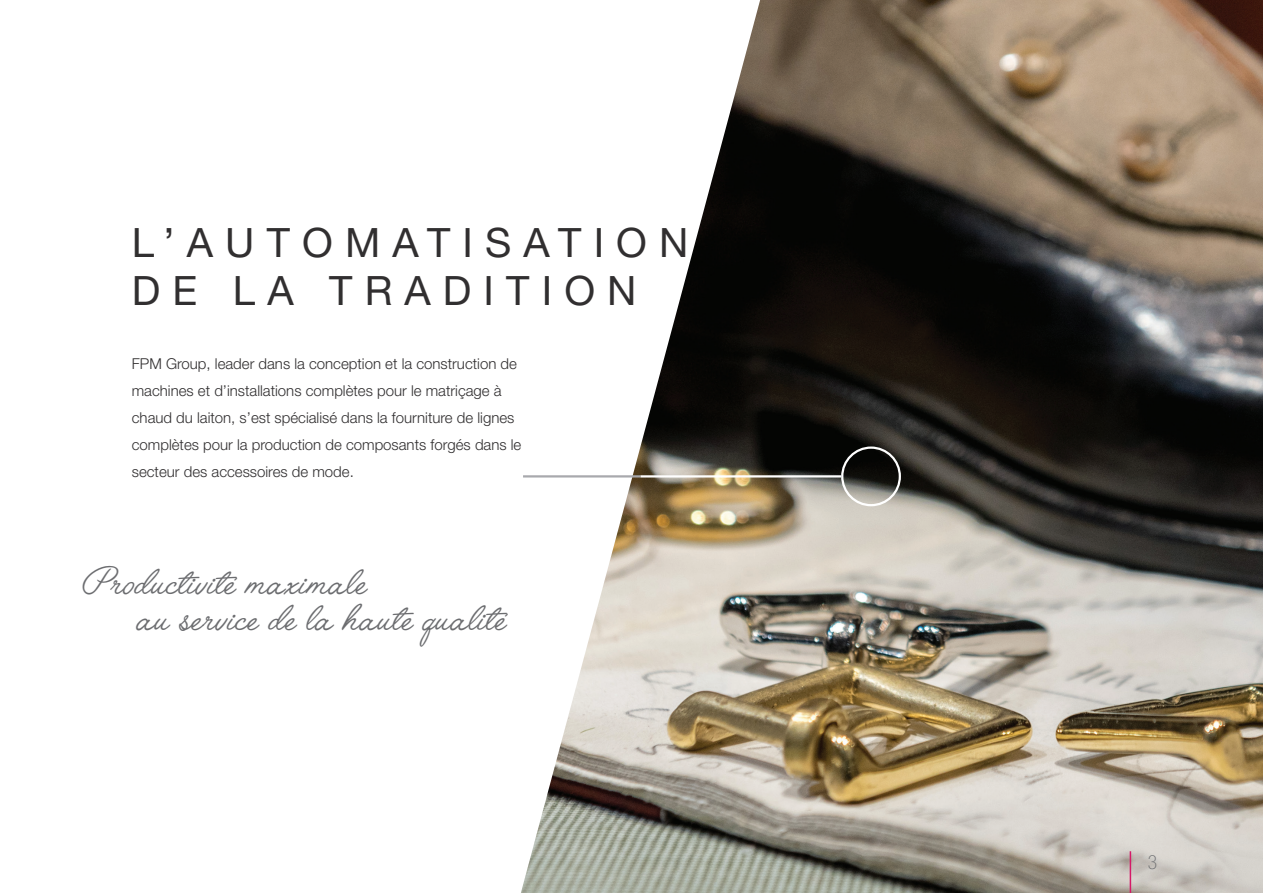
<style>
.page{position:relative;width:1263px;height:893px;background:#fff}
.page>*{position:absolute;margin:0;border:0;box-sizing:border-box;transform-origin:0 0}
.t1{font:49.5px "Angelface";color:#6c6d70}
.titolo_pagina{font:40.5px/48px "Helvetica Neue";letter-spacing:.3em;color:#312f30}
.t2{font:100 condensed 19.5px "Helvetica Neue";color:#6c6d70}
.t3{font:300 15px/27px "Helvetica Neue";color:#312f30}
</style>
<div class="page">
<img style="left:521px;top:0;width:742px;height:893px">
<hr style="left:523px;top:475px;width:117px;height:2px;background:#a8a9ad">
<hr style="left:640px;top:475px;width:201px;height:2px;background:#fff">
<div style="left:841px;top:446px;width:60px;height:60px;border:2px solid #fff;border-radius:50%"></div>
<hr style="left:1130px;top:851px;width:1px;height:42px;background:#d51968">
<p class="titolo_pagina" style="left:132px;top:218px;width:558px">L’AUTOMATISATION<br>DE LA TRADITION</p>
<p class="t3" style="left:132px;top:350px;width:391px">FPM Group, leader dans la conception et la construction de machines et d’installations complètes pour le matriçage à chaud du laiton, s’est spécialisé dans la fourniture de lignes complètes pour la production de composants forgés dans le secteur des accessoires de mode.</p>
<p class="t1" style="left:82px;top:555px;width:286px">Productivité maximale</p>
<p class="t1" style="left:136px;top:591px;width:371px">au service de la haute qualité</p>
<p class="t2" style="left:1148px;top:851px;width:11px">3</p>
</div>
